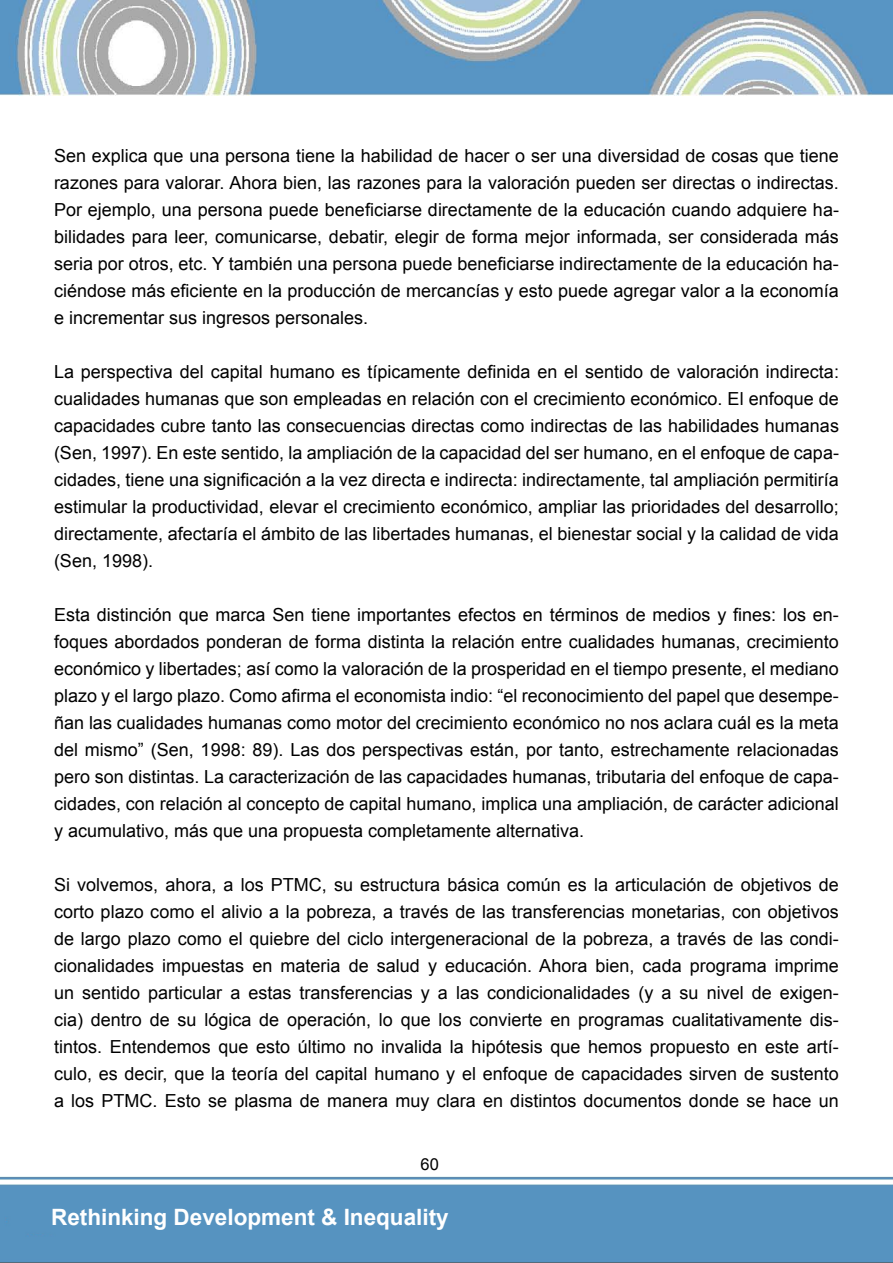
<style>
.page{position:relative;width:893px;height:1263px;background:#fff}
.page>*{position:absolute;margin:0;border:0;box-sizing:border-box;transform-origin:0 0}
.t1{font:700 22.5px "Arial";color:#fff}
.t2{font:18px/27px "Arial";color:#000;text-align:justify}
.t3{font:16.5px "Arial";color:#000}
</style>
<div class="page">
<img style="left:0;top:0;width:893px;height:96px">
<img style="left:0;top:1176px;width:893px;height:87px">
<p class="t2" style="left:54px;top:142px;width:786px">Sen explica que una persona tiene la habilidad de hacer o ser una diversidad de cosas que tiene razones para valorar. Ahora bien, las razones para la valoración pueden ser directas o indirectas.<br>Por ejemplo, una persona puede beneficiarse directamente de la educación cuando adquiere ha&shy;bilidades para leer, comunicarse, debatir, elegir de forma mejor informada, ser considerada más seria por otros, etc. Y también una persona puede beneficiarse indirectamente de la educación ha&shy;ciéndose más eficiente en la producción de mercancías y esto puede agregar valor a la economía e incrementar sus ingresos personales.</p>
<p class="t2" style="left:54px;top:358px;width:786px">La perspectiva del capital humano es típicamente definida en el sentido de valoración indirecta: cualidades humanas que son empleadas en relación con el crecimiento económico. El enfoque de capacidades cubre tanto las consecuencias directas como indirectas de las habilidades humanas (Sen, 1997). En este sentido, la ampliación de la capacidad del ser humano, en el enfoque de capa&shy;cidades, tiene una significación a la vez directa e indirecta: indirectamente, tal ampliación permitiría estimular la productividad, elevar el crecimiento económico, ampliar las prioridades del desarrollo; directamente, afectaría el ámbito de las libertades humanas, el bienestar social y la calidad de vida (Sen, 1998).</p>
<p class="t2" style="left:54px;top:601px;width:786px">Esta distinción que marca Sen tiene importantes efectos en términos de medios y fines: los en&shy;foques abordados ponderan de forma distinta la relación entre cualidades humanas, crecimiento económico y libertades; así como la valoración de la prosperidad en el tiempo presente, el mediano plazo y el largo plazo. Como afirma el economista indio: “el reconocimiento del papel que desempe&shy;ñan las cualidades humanas como motor del crecimiento económico no nos aclara cuál es la meta del mismo” (Sen, 1998: 89). Las dos perspectivas están, por tanto, estrechamente relacionadas pero son distintas. La caracterización de las capacidades humanas, tributaria del enfoque de capa&shy;cidades, con relación al concepto de capital humano, implica una ampliación, de carácter adicional y acumulativo, más que una propuesta completamente alternativa.</p>
<p class="t2" style="left:54px;top:871px;width:786px">Si volvemos, ahora, a los PTMC, su estructura básica común es la articulación de objetivos de corto plazo como el alivio a la pobreza, a través de las transferencias monetarias, con objetivos de largo plazo como el quiebre del ciclo intergeneracional de la pobreza, a través de las condi&shy;cionalidades impuestas en materia de salud y educación. Ahora bien, cada programa imprime un sentido particular a estas transferencias y a las condicionalidades (y a su nivel de exigen&shy;cia) dentro de su lógica de operación, lo que los convierte en programas cualitativamente dis&shy;tintos. Entendemos que esto último no invalida la hipótesis que hemos propuesto en este artí&shy;culo, es decir, que la teoría del capital humano y el enfoque de capacidades sirven de sustento a los PTMC. Esto se plasma de manera muy clara en distintos documentos donde se hace un</p>
<p class="t3" style="left:421px;top:1154px;width:20px">60</p>
<p class="t1" style="left:51px;top:1202px;width:399px">Rethinking Development &amp; Inequality</p>
</div>
